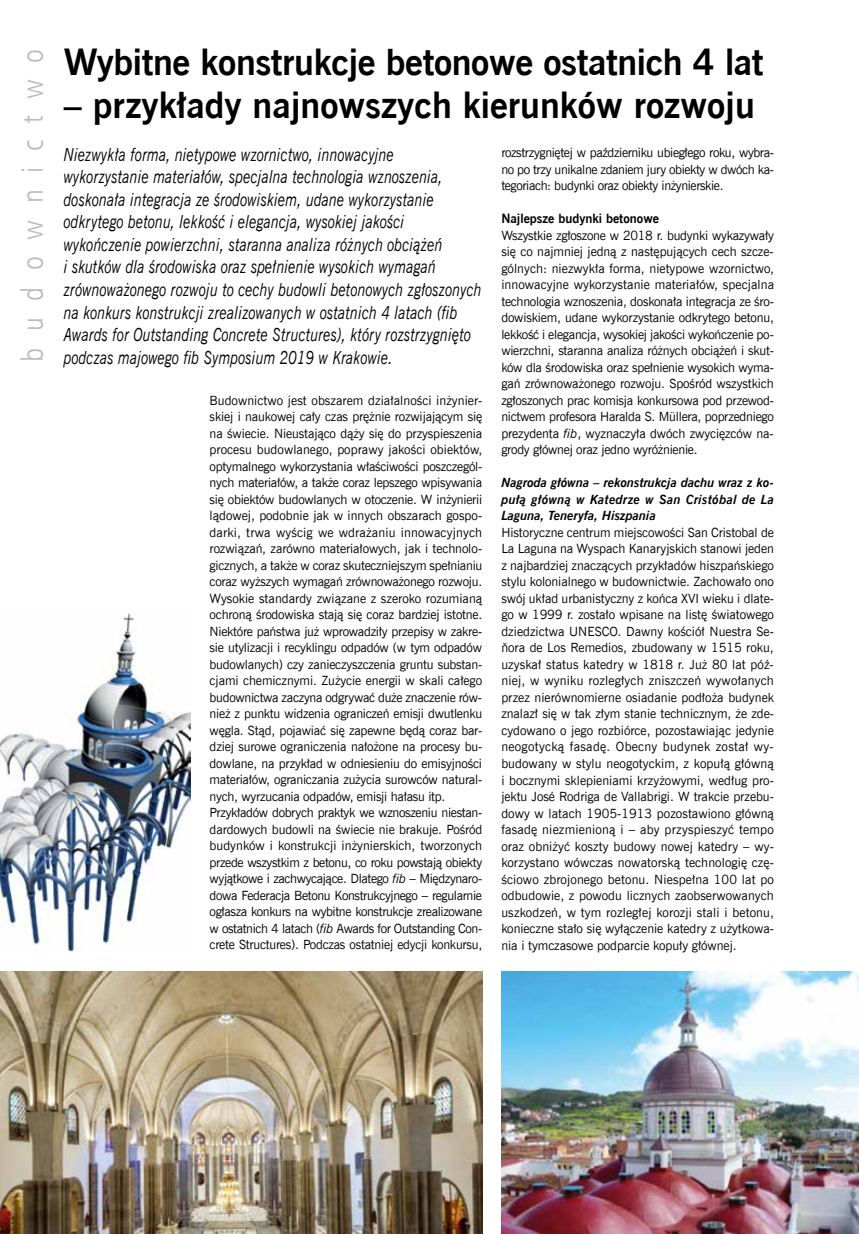
<style>
.page{position:relative;width:859px;height:1234px;background:#fff}
.page>*{position:absolute;margin:0;border:0;box-sizing:border-box;transform-origin:0 0}
.t1{font:700 36px "News Goth EU";letter-spacing:-.01em;color:#000}
.t2{font:30px "Humnst 777 Lt Cn EU";letter-spacing:.55em;color:#bcbcbc}
.t3{font:italic 18px/22.5px "News Goth EU";color:#000;scale:.8 1}
.t4{font:12.75px/16.5px "News Goth EU";letter-spacing:-.02em;color:#000;text-align:justify}
.t5{font:italic 700 12.75px/16.5px "News Goth EU";letter-spacing:.02em;color:#000;text-align:justify}
.t6{font:700 12.75px "News Goth EU";color:#000}
.s1{font-style:italic}
</style>
<div class="page">
<img style="left:501px;top:971px;width:358px;height:262px">
<img style="left:0;top:613px;width:190px;height:337px">
<img style="left:0;top:971px;width:482px;height:262px">
<h2 class="t2" style="left:14px;top:361px;width:314px;rotate:-90deg">budownictwo</h2>
<h1 class="t1" style="left:64px;top:40px;width:701px">Wybitne konstrukcje betonowe ostatnich 4 lat</h1>
<h1 class="t1" style="left:64px;top:83px;width:692px">– przykłady najnowszych kierunków rozwoju</h1>
<p class="t3" style="left:64px;top:144px;width:524px">Niezwykła forma, nietypowe wzornictwo, innowacyjne wykorzystanie materiałów, specjalna technologia wznoszenia, doskonała integracja ze środowiskiem, udane wykorzystanie odkrytego betonu, lekkość i elegancja, wysokiej jakości wykończenie powierzchni, staranna analiza różnych obciążeń<br>i skutków dla środowiska oraz spełnienie wysokich wymagań zrównoważonego rozwoju to cechy budowli betonowych zgłoszonych na konkurs konstrukcji zrealizowanych w ostatnich 4 latach (fib Awards for Outstanding Concrete Structures), który rozstrzygnięto podczas majowego fib Symposium 2019 w Krakowie.</p>
<p class="t4" style="left:501px;top:145px;width:274px">rozstrzygniętej w październiku ubiegłego roku, wybra&shy;no po trzy unikalne zdaniem jury obiekty w dwóch ka&shy;tegoriach: budynki oraz obiekty inżynierskie.</p>
<p class="t6" style="left:501px;top:210px;width:159px">Najlepsze budynki betonowe</p>
<p class="t4" style="left:501px;top:227px;width:274px">Wszystkie zgłoszone w 2018 r. budynki wykazywały się co najmniej jedną z następujących cech szcze&shy;gólnych: niezwykła forma, nietypowe wzornictwo, innowacyjne wykorzystanie materiałów, specjalna technologia wznoszenia, doskonała integracja ze śro&shy;dowiskiem, udane wykorzystanie odkrytego betonu, lekkość i elegancja, wysokiej jakości wykończenie po&shy;wierzchni, staranna analiza różnych obciążeń i skut&shy;ków dla środowiska oraz spełnienie wysokich wyma&shy;gań zrównoważonego rozwoju. Spośród wszystkich zgłoszonych prac komisja konkursowa pod przewod&shy;nictwem profesora Haralda S. Müllera, poprzedniego prezydenta <span class="s1">fib</span>, wyznaczyła dwóch zwycięzców na&shy;grody głównej oraz jedno wyróżnienie.</p>
<p class="t5" style="left:501px;top:475px;width:274px">Nagroda główna – rekonstrukcja dachu wraz z ko&shy;pułą główną w Katedrze w San Cristóbal de La Laguna, Teneryfa, Hiszpania</p>
<p class="t4" style="left:501px;top:524px;width:274px">Historyczne centrum miejscowości San Cristobal de La Laguna na Wyspach Kanaryjskich stanowi jeden z najbardziej znaczących przykładów hiszpańskiego stylu kolonialnego w budownictwie. Zachowało ono swój układ urbanistyczny z końca XVI wieku i dlate&shy;go w 1999 r. zostało wpisane na listę światowego dziedzictwa UNESCO. Dawny kościół Nuestra Se&shy;ňora de Los Remedios, zbudowany w 1515 roku, uzyskał status katedry w 1818 r. Już 80 lat póź&shy;niej, w wyniku rozległych zniszczeń wywołanych przez nierównomierne osiadanie podłoża budynek znalazł się w tak złym stanie technicznym, że zde&shy;cydowano o jego rozbiórce, pozostawiając jedynie neogotycką fasadę. Obecny budynek został wy&shy;budowany w stylu neogotyckim, z kopułą główną i bocznymi sklepieniami krzyżowymi, według pro&shy;jektu José Rodriga de Vallabrigi. W trakcie przebu&shy;dowy w latach 1905-1913 pozostawiono główną fasadę niezmienioną i – aby przyspieszyć tempo oraz obniżyć koszty budowy nowej katedry – wy&shy;korzystano wówczas nowatorską technologię czę&shy;ściowo zbrojonego betonu. Niespełna 100 lat po odbudowie, z powodu licznych zaobserwowanych uszkodzeń, w tym rozległej korozji stali i betonu, konieczne stało się wyłączenie katedry z użytkowa&shy;nia i tymczasowe podparcie kopuły głównej.</p>
<p class="t4" style="left:210px;top:392px;width:274px;text-align:left">Budownictwo jest obszarem działalności inżynier&shy;skiej i naukowej cały czas prężnie rozwijającym się na świecie. Nieustająco dąży się do przyspieszenia procesu budowlanego, poprawy jakości obiektów, optymalnego wykorzystania właściwości poszczegól&shy;nych materiałów, a także coraz lepszego wpisywania się obiektów budowlanych w otoczenie. W inżynierii lądowej, podobnie jak w innych obszarach gospo&shy;darki, trwa wyścig we wdrażaniu innowacyjnych rozwiązań, zarówno materiałowych, jak i technolo&shy;gicznych, a także w coraz skuteczniejszym spełnianiu coraz wyższych wymagań zrównoważonego rozwoju.<br>Wysokie standardy związane z szeroko rozumianą ochroną środowiska stają się coraz bardziej istotne.<br>Niektóre państwa już wprowadziły przepisy w zakre&shy;sie utylizacji i recyklingu odpadów (w tym odpadów budowlanych) czy zanieczyszczenia gruntu substan&shy;cjami chemicznymi. Zużycie energii w skali całego budownictwa zaczyna odgrywać duże znaczenie rów&shy;nież z punktu widzenia ograniczeń emisji dwutlenku węgla. Stąd, pojawiać się zapewne będą coraz bar&shy;dziej surowe ograniczenia nałożone na procesy bu&shy;dowlane, na przykład w odniesieniu do emisyjności materiałów, ograniczania zużycia surowców natural&shy;nych, wyrzucania odpadów, emisji hałasu itp.<br>Przykładów dobrych praktyk we wznoszeniu niestan&shy;dardowych budowli na świecie nie brakuje. Pośród budynków i konstrukcji inżynierskich, tworzonych przede wszystkim z betonu, co roku powstają obiekty wyjątkowe i zachwycające. Dlatego <span class="s1">fib</span> – Międzynaro&shy;dowa Federacja Betonu Konstrukcyjnego – regularnie ogłasza konkurs na wybitne konstrukcje zrealizowane w ostatnich 4 latach (<span class="s1">fib</span> Awards for Outstanding Con&shy;crete Structures). Podczas ostatniej edycji konkursu,</p>
</div>
